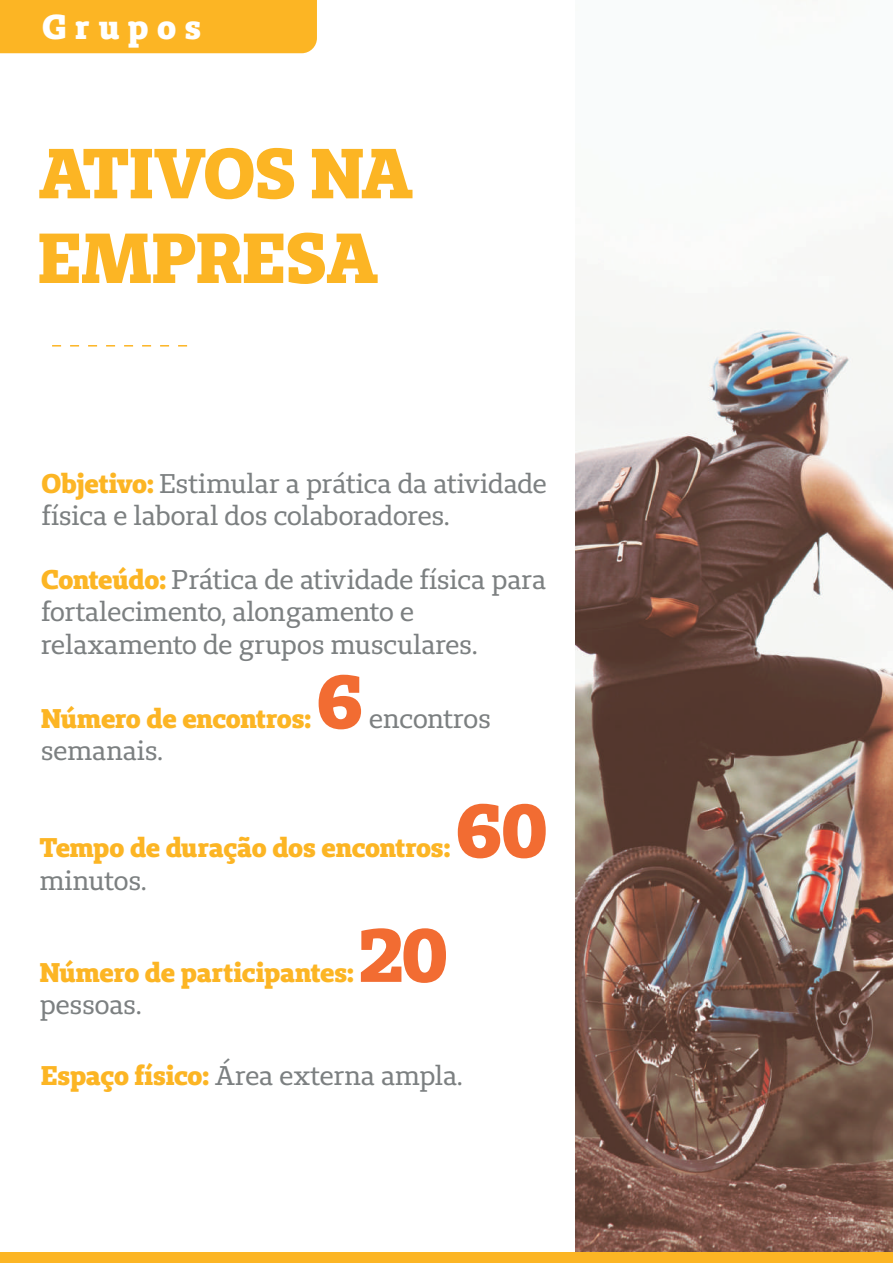
<style>
.page{position:relative;width:893px;height:1263px;background:#fff}
.page>*{position:absolute;margin:0;border:0;box-sizing:border-box;transform-origin:0 0}
.t1{font:800 75px "Unimed Slab";color:#f26c32}
.t2{font:800 70.5px/84.8px "Unimed Slab";letter-spacing:-.005em;color:#fcb524}
.t3{font:800 34.5px "Unimed Slab";letter-spacing:.25em;color:#fff}
.t4{font:27px/32.4px "Unimed Slab";letter-spacing:-.005em;color:#7c8081}
.t5{font:800 27px "Unimed Slab";letter-spacing:-.015em;color:#fcb524}
.s1{font-weight:800;color:#fcb524}
</style>
<div class="page">
<img style="left:575px;top:230px;width:317px;height:1022px">
<div style="left:0;top:1252px;width:892px;height:11px;background:#fcb524"></div>
<div style="left:0;top:0;width:317px;height:53px;background:#fcb524"></div>
<svg style="left:52px;top:345px;width:136px;height:1px"></svg>
<p class="t3" style="left:42px;top:4px;width:160px">Grupos</p>
<h2 class="t2" style="left:38px;top:129px;width:377px">ATIVOS NA<br>EMPRESA</h2>
<p class="t4" style="left:42px;top:467px;width:507px"><span class="s1">Objetivo:</span> Estimular a prática da atividade física e laboral dos colaboradores.</p>
<p class="t4" style="left:41px;top:563px;width:506px"><span class="s1">Conteúdo:</span> Prática de atividade física para fortalecimento, alongamento e relaxamento de grupos musculares.</p>
<h1 class="t1" style="left:317px;top:652px;width:48px">6</h1>
<p class="t5" style="left:41px;top:701px;width:272px">Número de encontros:</p>
<p class="t4" style="left:41px;top:734px;width:123px">semanais.</p>
<p class="t4" style="left:369px;top:702px;width:123px">encontros</p>
<p class="t5" style="left:40px;top:830px;width:412px">Tempo de duração dos encontros:</p>
<p class="t4" style="left:40px;top:864px;width:108px">minutos.</p>
<h1 class="t1" style="left:456px;top:781px;width:93px">60</h1>
<h1 class="t1" style="left:359px;top:905px;width:90px">20</h1>
<p class="t5" style="left:40px;top:954px;width:316px">Número de participantes:</p>
<p class="t4" style="left:40px;top:988px;width:103px">pessoas.</p>
<p class="t4" style="left:41px;top:1059px;width:423px"><span class="s1">Espaço físico:</span> Área externa ampla.</p>
</div>
